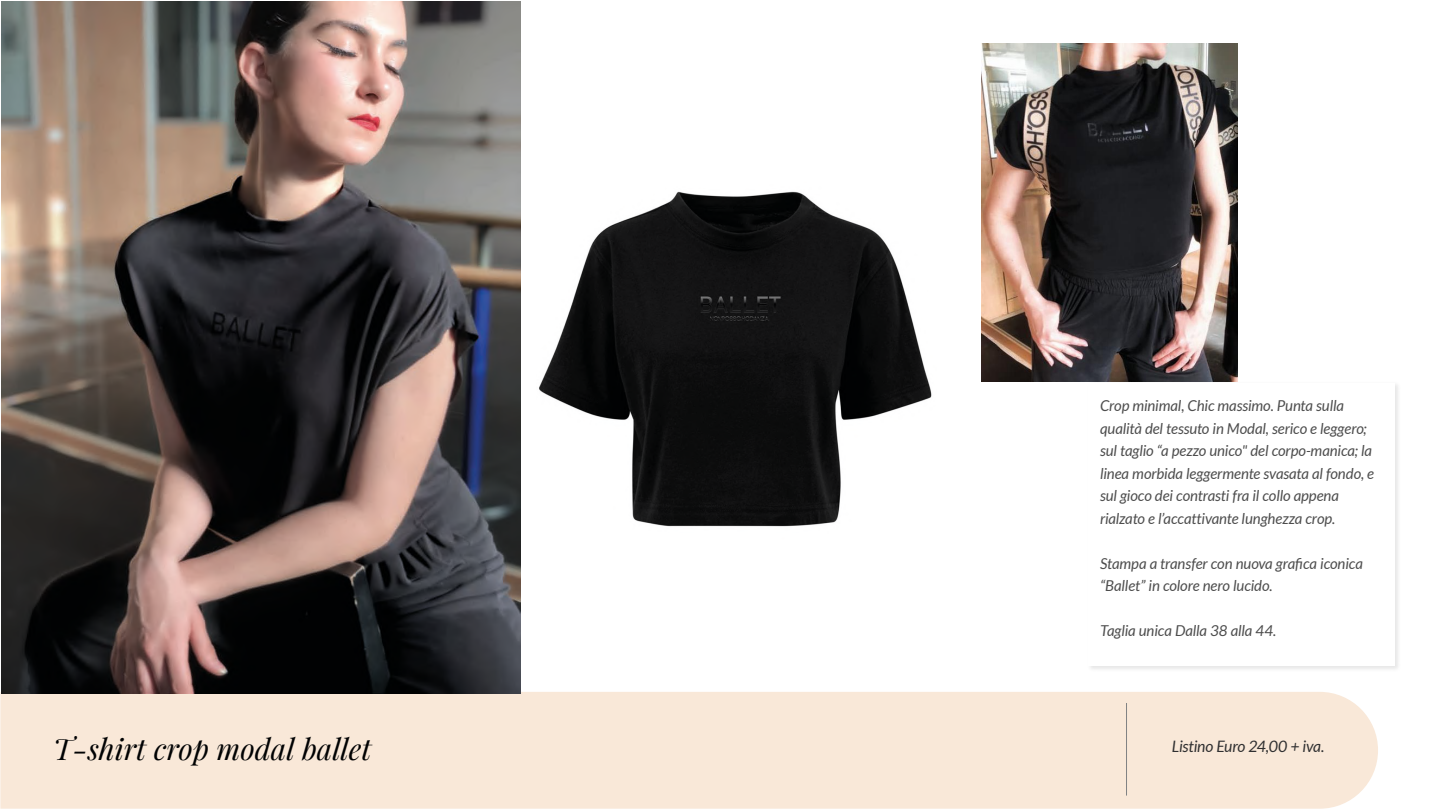
<style>
.page{position:relative;width:1440px;height:810px;background:#fff}
.page>*{position:absolute;margin:0;border:0;box-sizing:border-box;transform-origin:0 0}
.t1{font:italic 29.55px "Playfair Display";color:#010203}
.t2{font:italic 15.75px "Lato";letter-spacing:-.015em;color:#303031}
.t3{font:italic 15px/22.5px "Lato";letter-spacing:-.01em;color:#4d4d4d}
</style>
<div class="page">
<img style="left:539px;top:191px;width:393px;height:336px">
<div style="left:0;top:692px;width:1378px;height:117px;background:#f9e8d8"></div>
<hr style="left:1126px;top:703px;width:1px;height:93px;background:#818283">
<img style="left:2px;top:2px;width:518px;height:691px">
<img style="left:1086px;top:381px;width:312px;height:288px">
<div style="left:1088px;top:383px;width:306px;height:283px;background:#fff"></div>
<img style="left:982px;top:44px;width:256px;height:337px">
<p class="t3" style="left:1100px;top:395px;width:276px">Crop minimal, Chic massimo. Punta sulla qualità del tessuto in Modal, serico e leggero; sul taglio “a pezzo unico" del corpo-manica; la linea morbida leggermente svasata al fondo, e sul gioco dei contrasti fra il collo appena rialzato e l’accattivante lunghezza crop.</p>
<p class="t3" style="left:1100px;top:552px;width:264px">Stampa a transfer con nuova grafica iconica “Ballet” in colore nero lucido.</p>
<p class="t3" style="left:1100px;top:620px;width:178px">Taglia unica Dalla 38 alla 44.</p>
<h1 class="t1" style="left:53px;top:726px;width:320px">T-shirt crop modal ballet</h1>
<p class="t2" style="left:1172px;top:738px;width:154px">Listino Euro 24,00 + iva.</p>
</div>
